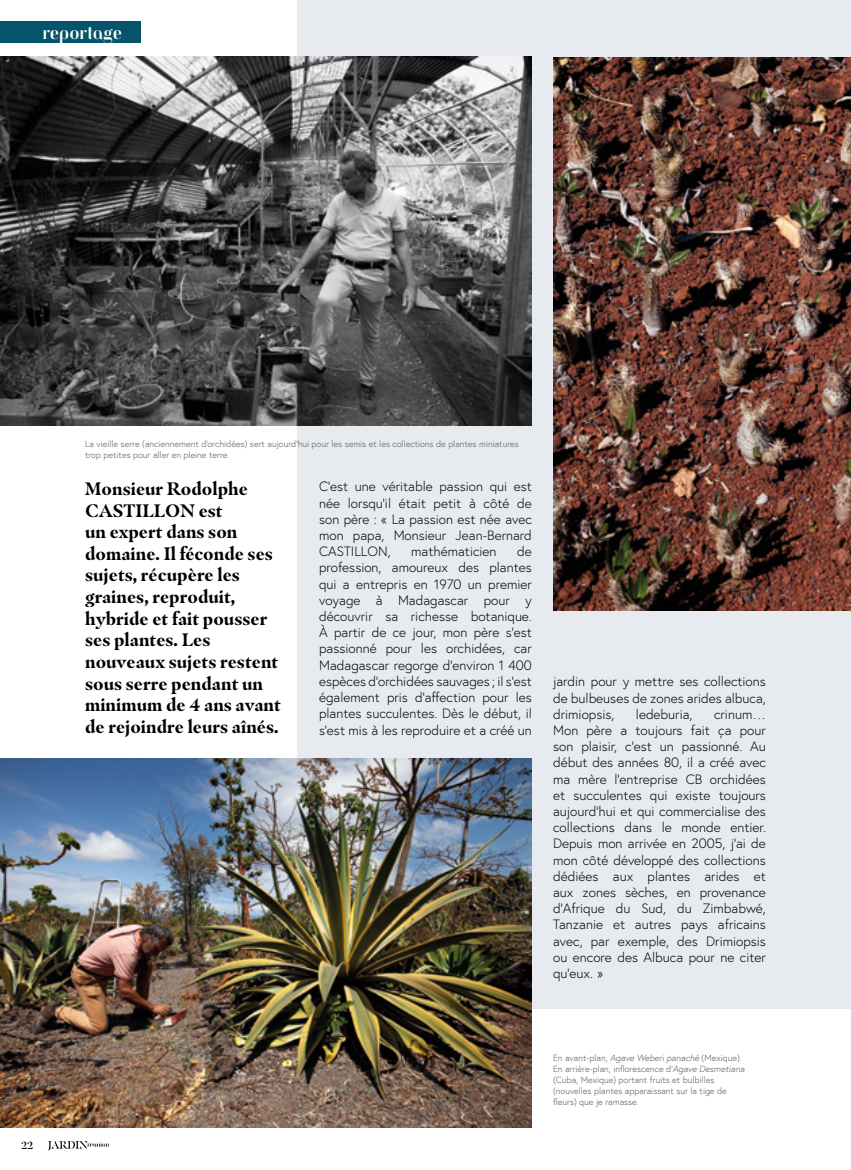
<style>
.page{position:relative;width:851px;height:1170px;background:#fff}
.page>*{position:absolute;margin:0;border:0;box-sizing:border-box;transform-origin:0 0}
.t1{font:700 18px/21.6px "Masqualero";color:#000}
.t2{font:700 16.5px "Jeanne Moderno OT";color:#fff}
.t3{font:300 13.5px/16.2px "Europa";color:#000;text-align:justify}
.t4{font:10.5px "Masqualero Stencil";color:#000}
.t5{font:300 9px/10.8px "Europa";color:#575756}
.s1{font-style:italic}
</style>
<div class="page">
<div style="left:298px;top:0;width:552px;height:1008px;background:#e7eaee"></div>
<div style="left:0;top:21px;width:140px;height:22px;background:#06546b"></div>
<svg style="left:48px;top:1141px;width:61px;height:9px"></svg>
<img style="left:553px;top:57px;width:297px;height:553px">
<img style="left:0;top:57px;width:531px;height:368px">
<img style="left:0;top:758px;width:531px;height:369px">
<p class="t2" style="left:43px;top:24px;width:81px">reportage</p>
<p class="t4" style="left:21px;top:1138px;width:13px">22</p>
<p class="t5" style="left:85px;top:438px;width:435px">La vieille serre (anciennement d'orchidées) sert aujourd'hui pour les semis et les collections de plantes miniatures trop petites pour aller en pleine terre.</p>
<p class="t1" style="left:85px;top:477px;width:197px">Monsieur Rodolphe<br>CASTILLON est<br>un expert dans son domaine. Il féconde ses sujets, récupère les graines, reproduit, hybride et fait pousser ses plantes. Les nouveaux sujets restent sous serre pendant un minimum de 4 ans avant de rejoindre leurs aînés.</p>
<p class="t3" style="left:319px;top:478px;width:214px">C’est une véritable passion qui est née lorsqu’il était petit à côté de son père : « La passion est née avec mon papa, Monsieur Jean-Bernard CASTILLON,</p>
<p class="t3" style="left:319px;top:543px;width:214px;text-indent:198px">de profession, amoureux des plantes qui a entrepris en 1970 un premier voyage à Madagascar pour y découvrir sa richesse botanique.<br>À partir de ce jour, mon père s’est passionné pour les orchidées, car Madagascar regorge d’environ 1 400 espèces d’orchidées sauvages ; il s’est également pris d’affection pour les plantes succulentes. Dès le début, il s’est mis à les reproduire et a créé un</p>
<p class="t3" style="left:411px;top:543px;width:87px">mathématicien</p>
<p class="t3" style="left:553px;top:673px;width:214px">jardin pour y mettre ses collections de bulbeuses de zones arides albuca, drimiopsis,</p>
<p class="t3" style="left:635px;top:705px;width:58px">ledeburia,</p>
<p class="t3" style="left:553px;top:705px;width:214px;text-indent:161px">crinum… Mon père a toujours fait ça pour son plaisir, c’est un passionné. Au début des années 80, il a créé avec ma mère l’entreprise CB orchidées et succulentes qui existe toujours aujourd’hui et qui commercialise des collections dans le monde entier.<br>Depuis mon arrivée en 2005, j’ai de mon côté développé des collections dédiées aux plantes arides et aux zones sèches, en provenance d’Afrique du Sud, du Zimbabwé, Tanzanie et autres pays africains avec, par exemple, des Drimiopsis ou encore des Albuca pour ne citer qu’eux. »</p>
<p class="t5" style="left:553px;top:1052px;width:190px">En avant-plan, <span class="s1">Agave Weberi panaché</span> (Mexique).</p>
<p class="t5" style="left:553px;top:1063px;width:193px">En arrière-plan, inflorescence d'<span class="s1">Agave Desmetiana </span>(Cuba, Mexique) portant fruits et bulbilles (nouvelles plantes apparaissant sur la tige de fleurs) que je ramasse.</p>
</div>
